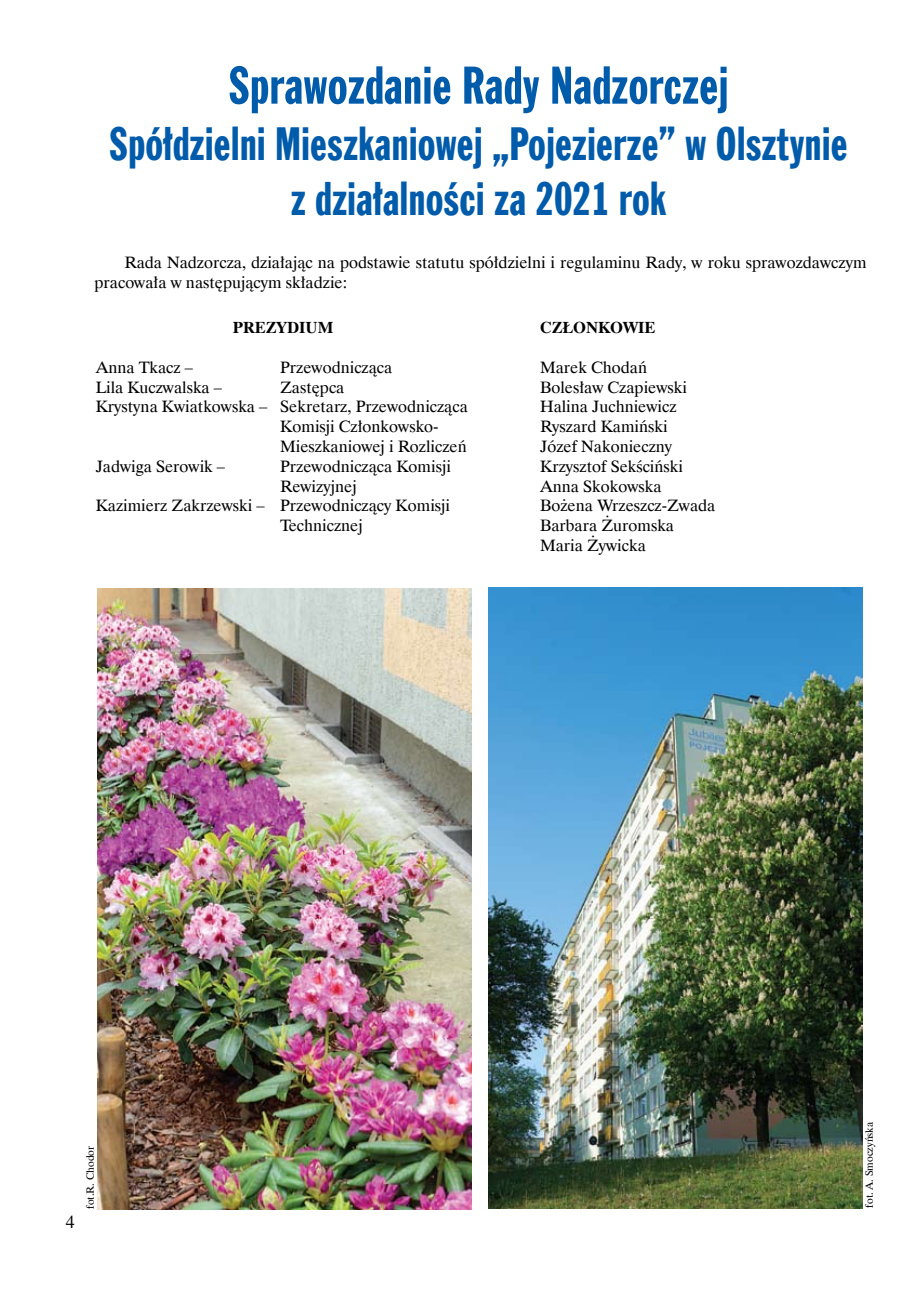
<style>
.page{position:relative;width:906px;height:1289px;background:#fff}
.page>*{position:absolute;margin:0;border:0;box-sizing:border-box;transform-origin:0 0}
.t1{font:52.5px "Frank Goth X Cn EU";color:#005bab}
.t2{font:46.5px/55.8px "Frank Goth X Cn EU";color:#005bab;text-align:center}
.t3{font:18px "Times";color:#000}
.t4{font:16.5px/19.8px "Dutch 801 EU";color:#000}
.t5{font:700 16.5px "Dutch 801 EU";color:#000}
.t6{font:10.5px "Dutch 801 EU";color:#000}
</style>
<div class="page">
<img style="left:98px;top:588px;width:374px;height:621px">
<img style="left:488px;top:587px;width:374px;height:621px">
<h1 class="t1" style="left:228px;top:54px;width:501px">Sprawozdanie Rady Nadzorczej</h1>
<h2 class="t2" style="left:109px;top:117px;width:740px">Spółdzielni Mieszkaniowej „Pojezierze” w Olsztynie z działalności za 2021 rok</h2>
<p class="t4" style="left:95px;top:253px;width:773px;text-indent:30px">Rada Nadzorcza, działając na podstawie statutu spółdzielni i regulaminu Rady, w roku sprawozdawczym pracowała w następującym składzie:</p>
<p class="t5" style="left:233px;top:317px;width:102px">PREZYDIUM</p>
<p class="t4" style="left:96px;top:357px;width:99px">Anna Tkacz –</p>
<p class="t4" style="left:280px;top:357px;width:114px">Przewodnicząca</p>
<p class="t4" style="left:96px;top:377px;width:128px">Lila Kuczwalska –</p>
<p class="t4" style="left:280px;top:377px;width:66px">Zastępca</p>
<p class="t4" style="left:96px;top:397px;width:374px">Krystyna Kwiatkowska – Sekretarz, Przewodnicząca</p>
<p class="t4" style="left:280px;top:417px;width:160px">Komisji Członkowsko-</p>
<p class="t4" style="left:280px;top:436px;width:188px">Mieszkaniowej i Rozliczeń</p>
<p class="t4" style="left:96px;top:456px;width:131px">Jadwiga Serowik –</p>
<p class="t4" style="left:280px;top:456px;width:172px">Przewodnicząca Komisji</p>
<p class="t4" style="left:280px;top:476px;width:78px">Rewizyjnej</p>
<p class="t4" style="left:96px;top:496px;width:356px">Kazimierz Zakrzewski – Przewodniczący Komisji</p>
<p class="t4" style="left:280px;top:516px;width:84px">Technicznej</p>
<p class="t5" style="left:540px;top:317px;width:117px">CZŁONKOWIE</p>
<p class="t4" style="left:540px;top:357px;width:177px">Marek Chodań<br>Bolesław Czapiewski<br>Halina Juchniewicz<br>Ryszard Kamiński<br>Józef Nakonieczny<br>Krzysztof Sekściński<br>Anna Skokowska<br>Bożena Wrzeszcz-Zwada<br>Barbara Żuromska<br>Maria Żywicka</p>
<p class="t3" style="left:66px;top:1204px;width:10px">4</p>
<p class="t6" style="left:84px;top:1208px;width:64px;rotate:-90deg">fot.R. Chodor</p>
<p class="t6" style="left:862px;top:1207px;width:87px;rotate:-90deg">fot. A. Smoczyńska</p>
</div>
